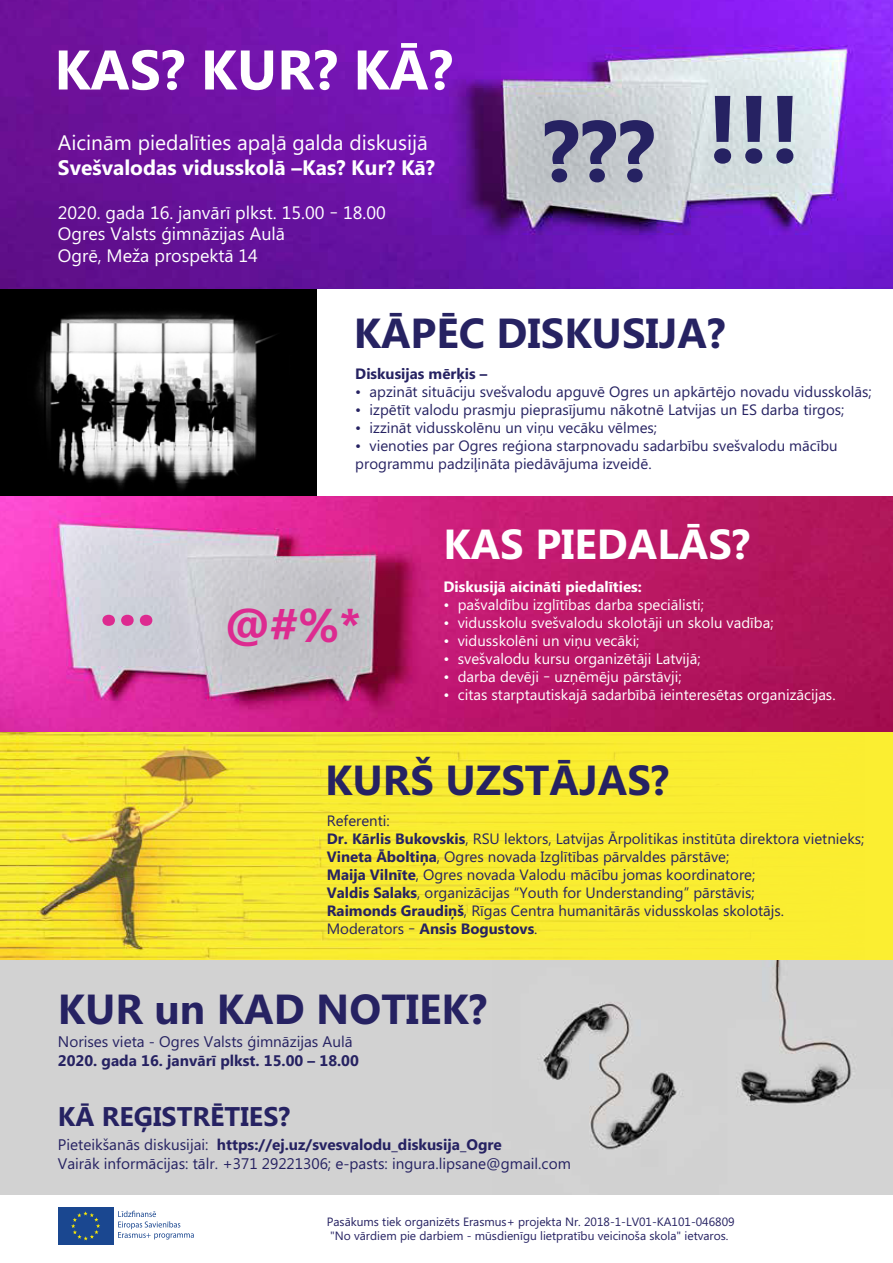
<style>
.page{position:relative;width:893px;height:1263px;background:#fff}
.page>*{position:absolute;margin:0;border:0;box-sizing:border-box;transform-origin:0 0}
.t1{font:700 95.25px "Microsoft Phags Pa";color:#262262}
.t2{font:700 86.25px "Microsoft Phags Pa";color:#262262}
.t3{font:700 69.15px "Microsoft Phags Pa";color:#dd2a90}
.t4{font:700 55.65px "Microsoft Phags Pa";color:#fff}
.t5{font:700 47.4px "Microsoft Phags Pa";color:#dd2a90}
.t6{font:700 42px "Microsoft Phags Pa";color:#262262}
.t7{font:700 42px "Microsoft Phags Pa";color:#fff}
.t8{font:700 27px "Microsoft Phags Pa";color:#262262}
.t9{font:21px "Microsoft Phags Pa";color:#fff}
.t10{font:700 21px "Microsoft Phags Pa";color:#fff}
.t11{font:18px/21.6px "Microsoft Phags Pa";color:#fff}
.t12{font:15.3px/18.5px "Microsoft Phags Pa";color:#262262}
.t13{font:700 15.3px "Microsoft Phags Pa";color:#262262}
.t14{font:15px/18px "Microsoft Phags Pa";color:#262262}
.t15{font:15px "Microsoft Phags Pa";color:#fff}
.t16{font:700 15px "Microsoft Phags Pa";color:#fff}
.t17{font:700 15px "Microsoft Phags Pa";color:#262262}
.t18{font:12px/14.4px "Microsoft Phags Pa";color:#262262}
.s1{font-weight:700}
</style>
<div class="page">
<svg style="left:0;top:729px;width:893px;height:231px;background:#f4e430"></svg>
<img style="left:0;top:288px;width:316px;height:208px">
<img style="left:1px;top:496px;width:892px;height:236px">
<img style="left:0;top:0;width:893px;height:288px">
<div style="left:58px;top:1207px;width:56px;height:38px;background:#1a4790"></div>
<svg style="left:71px;top:1211px;width:29px;height:29px"></svg>
<svg style="left:118px;top:1211px;width:76px;height:28px"></svg>
<div style="left:0;top:960px;width:893px;height:235px;background:#d2d2d2"></div>
<img style="left:542px;top:960px;width:312px;height:190px">
<h3 class="t4" style="left:54px;top:30px;width:400px">KAS? KUR? KĀ?</h3>
<h3 class="t9" style="left:58px;top:128px;width:371px">Aicinām piedalīties apaļā galda diskusijā</h3>
<h3 class="t10" style="left:58px;top:153px;width:379px">Svešvalodas vidusskolā –Kas? Kur? Kā?</h3>
<p class="t11" style="left:58px;top:200px;width:329px">2020. gada 16. janvārī plkst. 15.00 – 18.00<br>Ogres Valsts ģimnāzijas Aulā<br>Ogrē, Meža prospektā 14</p>
<h2 class="t2" style="left:542px;top:89px;width:115px">???</h2>
<h1 class="t1" style="left:707px;top:61px;width:95px">!!!</h1>
<h3 class="t6" style="left:354px;top:303px;width:373px">KĀPĒC DISKUSIJA?</h3>
<p class="t17" style="left:355px;top:363px;width:134px">Diskusijas mērķis –</p>
<p class="t14" style="left:355px;top:382px;width:518px">• apzināt situāciju svešvalodu apguvē Ogres un apkārtējo novadu vidusskolās;</p>
<p class="t14" style="left:355px;top:400px;width:491px">• izpētīt valodu prasmju pieprasījumu nākotnē Latvijas un ES darba tirgos;</p>
<p class="t14" style="left:355px;top:418px;width:303px">• izzināt vidusskolēnu un viņu vecāku vēlmes;</p>
<p class="t14" style="left:355px;top:436px;width:484px">• vienoties par Ogres reģiona starpnovadu sadarbību svešvalodu mācību programmu padziļināta piedāvājuma izveidē.</p>
<h3 class="t3" style="left:99px;top:551px;width:58px">...</h3>
<h3 class="t5" style="left:225px;top:591px;width:138px">@#%*</h3>
<h3 class="t7" style="left:443px;top:514px;width:308px">KAS PIEDALĀS?</h3>
<p class="t16" style="left:443px;top:576px;width:200px">Diskusijā aicināti piedalīties:</p>
<p class="t15" style="left:443px;top:595px;width:262px">• pašvaldību izglītības darba speciālisti;</p>
<p class="t15" style="left:443px;top:613px;width:332px">• vidusskolu svešvalodu skolotāji un skolu vadība;</p>
<p class="t15" style="left:443px;top:631px;width:198px">• vidusskolēni un viņu vecāki;</p>
<p class="t15" style="left:443px;top:649px;width:259px">• svešvalodu kursu organizētāji Latvijā;</p>
<p class="t15" style="left:443px;top:667px;width:240px">• darba devēji – uzņēmēju pārstāvji;</p>
<p class="t15" style="left:443px;top:685px;width:394px">• citas starptautiskajā sadarbībā ieinteresētas organizācijas.</p>
<h3 class="t6" style="left:325px;top:750px;width:345px">KURŠ UZSTĀJAS?</h3>
<p class="t14" style="left:327px;top:811px;width:539px">Referenti:<br><span class="s1">Dr. Kārlis Bukovskis</span>, RSU lektors, Latvijas Ārpolitikas institūta direktora vietnieks; <span class="s1">Vineta Āboltiņa</span>, Ogres novada Izglītības pārvaldes pārstāve;<br><span class="s1">Maija Vilnīte</span>, Ogres novada Valodu mācību jomas koordinatore;<br><span class="s1">Valdis Salaks</span>, organizācijas “Youth for Understanding” pārstāvis;<br><span class="s1">Raimonds Graudiņš</span>, Rīgas Centra humanitārās vidusskolas skolotājs.<br>Moderators – <span class="s1">Ansis Bogustovs</span>.</p>
<h3 class="t6" style="left:58px;top:979px;width:431px">KUR un KAD NOTIEK?</h3>
<p class="t12" style="left:58px;top:1032px;width:296px">Norises vieta - Ogres Valsts ģimnāzijas Aulā</p>
<p class="t13" style="left:58px;top:1049px;width:302px">2020. gada 16. janvārī plkst. 15.00 – 18.00</p>
<h3 class="t8" style="left:58px;top:1097px;width:234px">KĀ REĢISTRĒTIES?</h3>
<p class="t12" style="left:58px;top:1135px;width:514px">Pieteikšanās diskusijai: <span class="s1">https://ej.uz/svesvalodu_diskusija_Ogre<br></span>Vairāk informācijas: tālr. +371 29221306; e-pasts: ingura.lipsane@gmail.com</p>
<p class="t18" style="left:327px;top:1214px;width:409px">Pasākums tiek organizēts Erasmus+ projekta Nr. 2018-1-LV01-KA101-046809 "No vārdiem pie darbiem - mūsdienīgu lietpratību veicinoša skola" ietvaros.</p>
</div>
